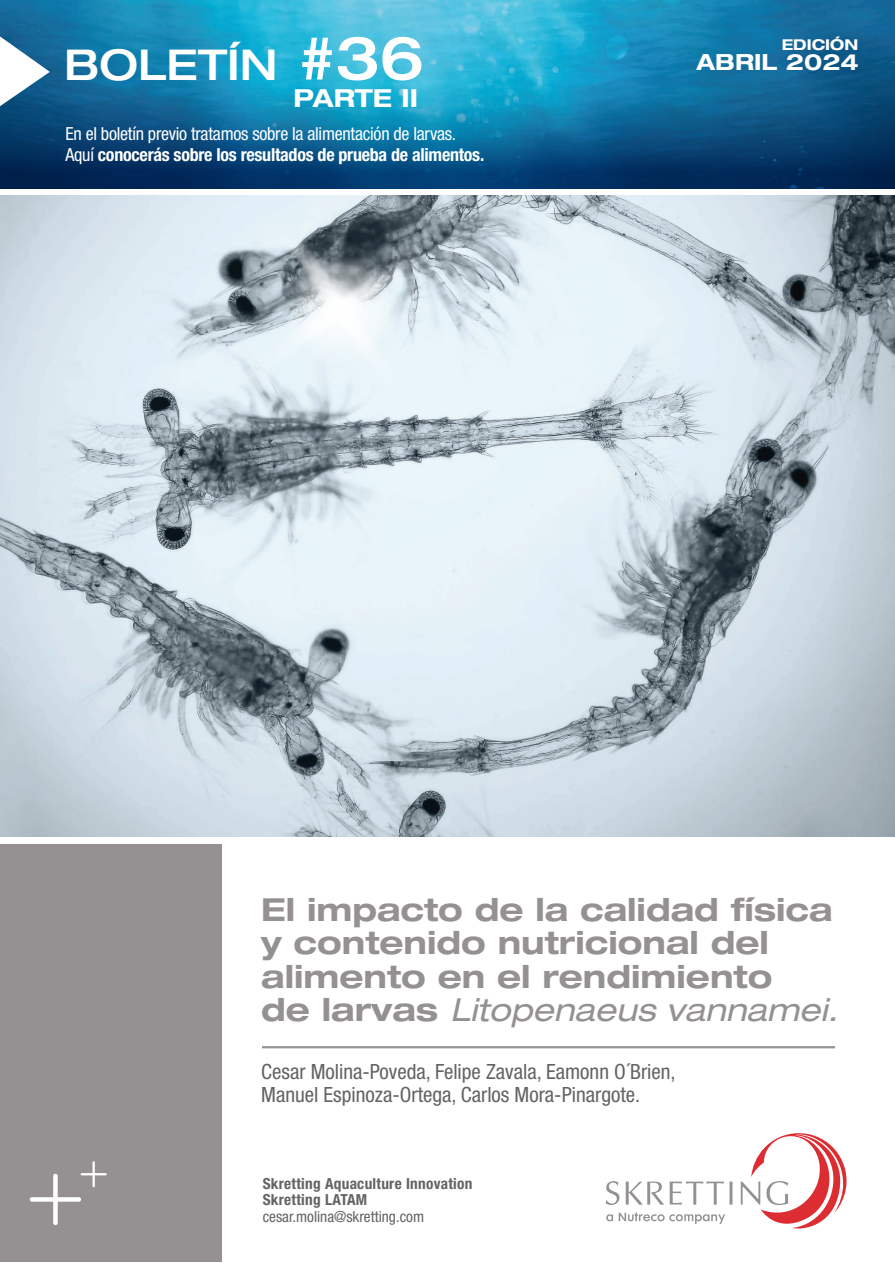
<style>
.page{position:relative;width:895px;height:1263px;background:#fff}
.page>*{position:absolute;margin:0;border:0;box-sizing:border-box;transform-origin:0 0}
.t1{font:500 expanded 42.45px "Helvetica Neue";color:#fff}
.t2{font:700 expanded 31.8px/33.5px "Helvetica Neue";color:#959192}
.t3{font:italic expanded 31.8px "Helvetica Neue LT Std";color:#959192}
.t4{font:700 expanded 24.9px "Helvetica Neue";color:#fff}
.t5{font:700 expanded 22.35px "Helvetica Neue";color:#fff}
.t6{font:condensed 21px/22.5px "Helvetica Neue";color:#626365}
.t7{font:condensed 18px "Helvetica Neue";letter-spacing:-.015em;color:#fff}
.t8{font:700 condensed 18px "Helvetica Neue LT Pro";letter-spacing:-.015em;color:#fff}
.t9{font:700 condensed 15.3px/16.4px "Helvetica Neue LT Std";letter-spacing:.02em;color:#626365}
.t10{font:condensed 15.3px "Helvetica Neue";color:#626365}
.t11{font:700 expanded 14.85px "Helvetica Neue";color:#fff}
.s1{font-size:60.3px}
.s2{font-family:"Helvetica Neue";font-weight:400}
.s3{font-family:"Helvetica Neue";font-weight:700;font-style:normal}
</style>
<div class="page">
<div style="left:0;top:844px;width:222px;height:417px;background:#959192"></div>
<img style="left:0;top:196px;width:893px;height:641px">
<img style="left:0;top:0;width:893px;height:73px">
<svg style="left:0;top:73px;width:893px;height:116px;background:#0c5f8d"></svg>
<div style="left:53px;top:1173px;width:5px;height:52px;background:#fff;border-radius:2px"></div>
<svg style="left:30px;top:1197px;width:51px;height:4px"></svg>
<hr style="left:92px;top:1161px;width:3px;height:26px;background:#fff">
<hr style="left:81px;top:1173px;width:26px;height:2px;background:#fff">
<svg style="left:0;top:36px;width:50px;height:70px"></svg>
<svg style="left:605px;top:1181px;width:14px;height:24px"></svg>
<svg style="left:729px;top:1181px;width:3px;height:23px"></svg>
<svg style="left:625px;top:1181px;width:38px;height:23px"></svg>
<svg style="left:669px;top:1181px;width:54px;height:23px"></svg>
<svg style="left:740px;top:1133px;width:106px;height:96px"></svg>
<svg style="left:606px;top:1212px;width:119px;height:12px"></svg>
<hr style="left:262px;top:1046px;width:572px;height:2px;background:#959192">
<img style="left:219px;top:161px;width:243px;height:295px">
<img style="left:193px;top:187px;width:295px;height:243px">
<svg style="left:284px;top:253px;width:112px;height:112px"></svg>
<h1 class="t1" style="left:64px;top:38px;width:361px">BOLETÍN <span class="s1">#36</span></h1>
<p class="t4" style="left:293px;top:82px;width:126px">PARTE II</p>
<p class="t7" style="left:65px;top:123px;width:392px">En el boletín previo tratamos sobre la alimentación de larvas.</p>
<p class="t8" style="left:65px;top:144px;width:420px"><span class="s2">Aquí</span> conocerás sobre los resultados de prueba de alimentos.</p>
<p class="t11" style="left:781px;top:35px;width:78px">EDICIÓN</p>
<p class="t5" style="left:696px;top:48px;width:164px">ABRIL 2024</p>
<h2 class="t2" style="left:261px;top:892px;width:573px">El impacto de la calidad física y contenido nutricional del alimento en el rendimiento</h2>
<h2 class="t3" style="left:261px;top:990px;width:578px"><span class="s3">de larvas</span> Litopenaeus vannamei.</h2>
<p class="t6" style="left:261px;top:1060px;width:415px">Cesar Molina-Poveda, Felipe Zavala, Eamonn O´Brien,<br>Manuel Espinoza-Ortega, Carlos Mora-Pinargote.</p>
<p class="t9" style="left:263px;top:1174px;width:211px">Skretting Aquaculture Innovation<br>Skretting LATAM</p>
<p class="t10" style="left:263px;top:1207px;width:163px">cesar.molina@skretting.com</p>
</div>
